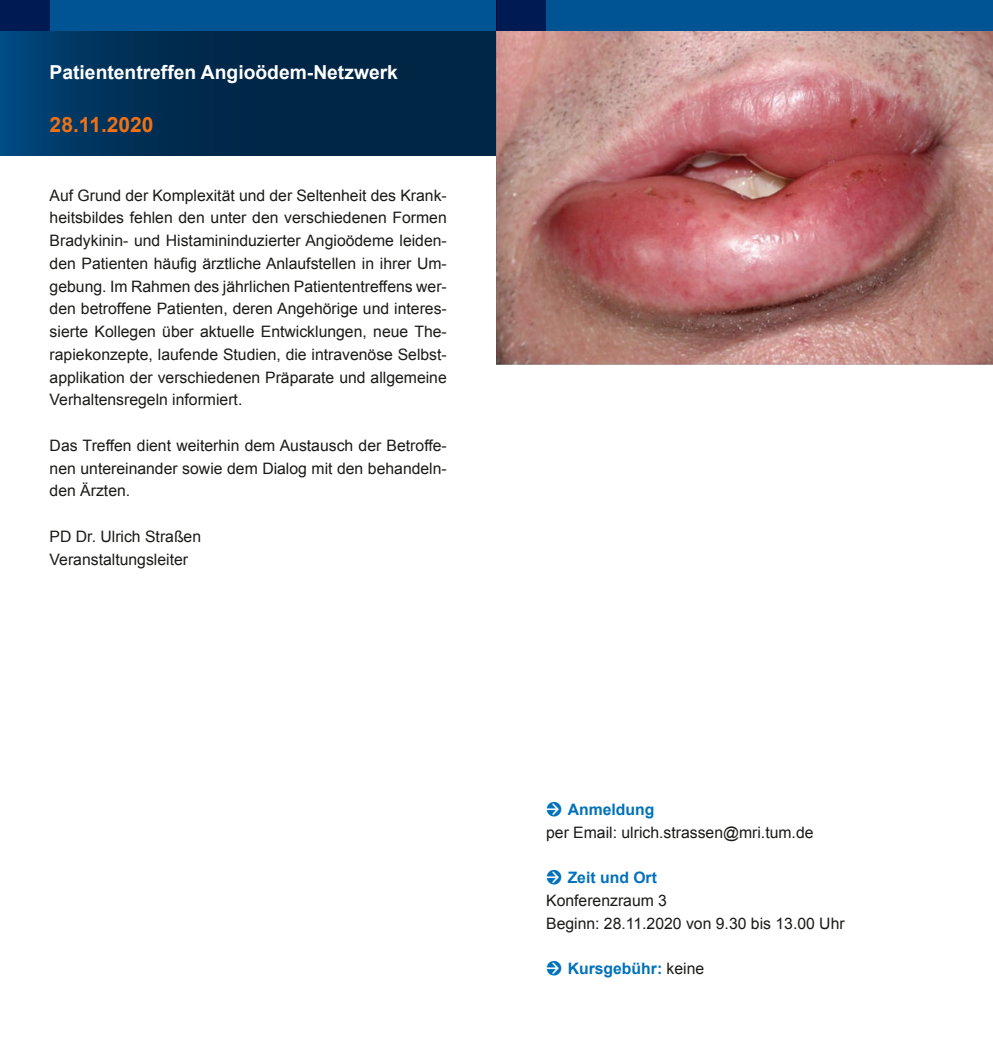
<style>
.page{position:relative;width:993px;height:1042px;background:#fff}
.page>*{position:absolute;margin:0;border:0;box-sizing:border-box;transform-origin:0 0}
.t1{font:700 21px "Arial";color:#ee7116}
.t2{font:700 19.25px "Arial";color:#fff}
.t3{font:15.75px/22.8px "Arial";color:#1a1a18}
.t4{font:700 15.75px "Arial";color:#0071bb}
.s1{font-family:"Unit Rounded OT";font-size:22.75px;color:#0071bb}
.s2{font-weight:700;color:#0071bb}
.s3{font-family:"Unit Rounded OT";font-weight:400;font-size:22.75px}
.s4{font-weight:400;color:#1a1a18}
</style>
<div class="page">
<svg style="left:0;top:31px;width:496px;height:124px;background:#002c51"></svg>
<div style="left:0;top:0;width:496px;height:31px;background:#005493"></div>
<div style="left:496px;top:0;width:496px;height:31px;background:#005493"></div>
<div style="left:0;top:0;width:50px;height:31px;background:#001b54"></div>
<div style="left:496px;top:0;width:50px;height:31px;background:#001b54"></div>
<img style="left:496px;top:31px;width:496px;height:334px">
<p class="t2" style="left:50px;top:59px;width:349px">Patiententreffen Angioödem-Netzwerk</p>
<h1 class="t1" style="left:50px;top:111px;width:105px">28.11.2020</h1>
<p class="t3" style="left:50px;top:184px;width:398px;text-align:justify">Auf Grund der Komplexität und der Seltenheit des Krank&shy;heitsbildes fehlen den unter den verschiedenen Formen Bradykinin- und Histamininduzierter Angioödeme leiden&shy;den Patienten häufig ärztliche Anlaufstellen in ihrer Um&shy;gebung. Im Rahmen des jährlichen Patiententreffens wer&shy;den betroffene Patienten, deren Angehörige und interes&shy;sierte Kollegen über aktuelle Entwicklungen, neue The&shy;rapiekonzepte, laufende Studien, die intravenöse Selbst&shy;applikation der verschiedenen Präparate und allgemeine Verhaltensregeln informiert.</p>
<p class="t3" style="left:50px;top:434px;width:398px;text-align:justify">Das Treffen dient weiterhin dem Austausch der Betroffe&shy;nen untereinander sowie dem Dialog mit den behandeln&shy;den Ärzten.</p>
<p class="t3" style="left:50px;top:525px;width:153px">PD Dr. Ulrich Straßen<br>Veranstaltungsleiter</p>
<p class="t3" style="left:546px;top:798px;width:269px"><span class="s1">→</span> <span class="s2">Anmeldung<br></span>per Email: ulrich.strassen@mri.tum.de</p>
<p class="t3" style="left:546px;top:866px;width:300px"><span class="s1">→</span> <span class="s2">Zeit und Ort<br></span>Konferenzraum 3<br>Beginn: 28.11.2020 von 9.30 bis 13.00 Uhr</p>
<p class="t4" style="left:546px;top:958px;width:160px"><span class="s3">→</span> Kursgebühr: <span class="s4">keine</span></p>
</div>
